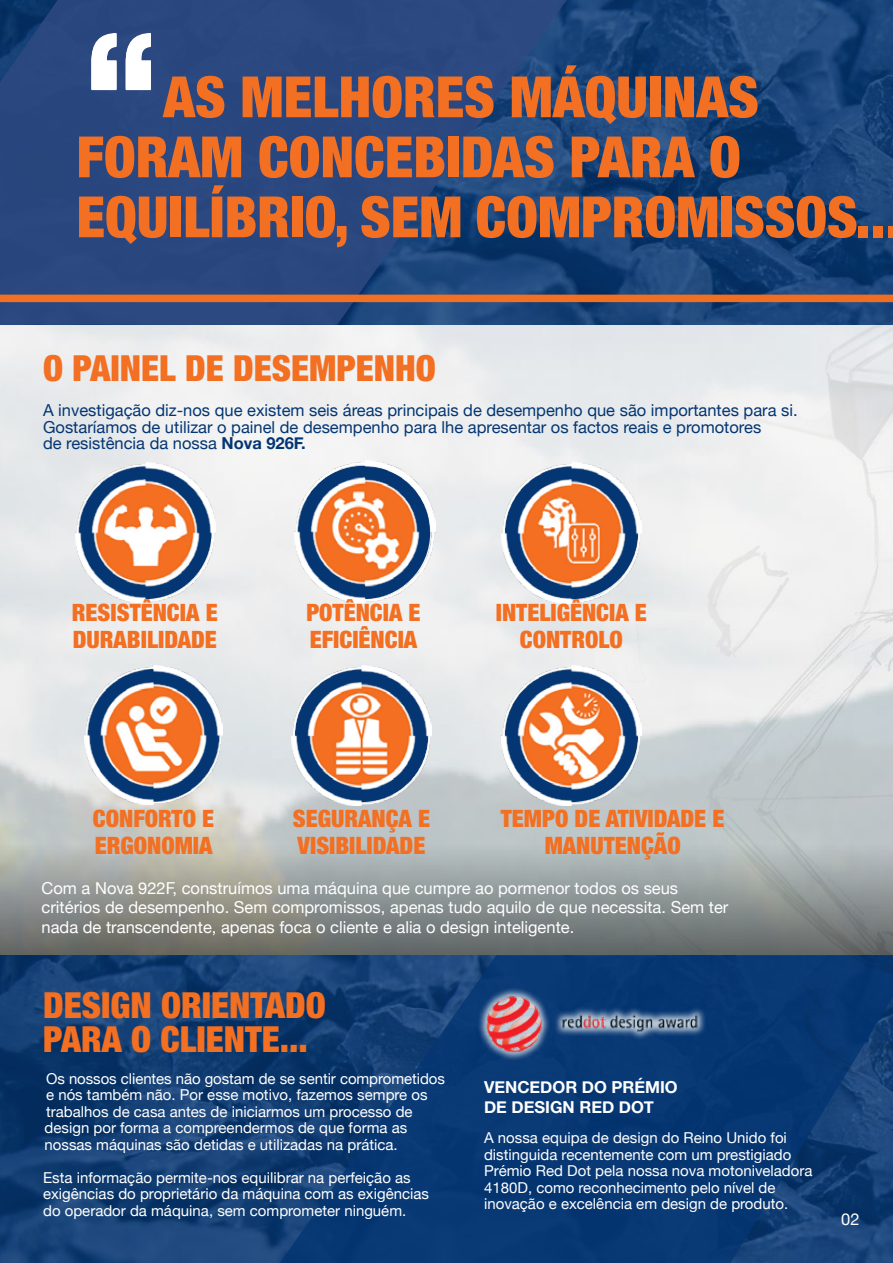
<style>
.page{position:relative;width:893px;height:1263px;background:#fff}
.page>*{position:absolute;margin:0;border:0;box-sizing:border-box;transform-origin:0 0}
.t1{font:900 condensed 150px "Helvetica Neue LT Pro";color:#fff}
.t2{font:900 condensed 57px/60px "Helvetica Neue LT Pro";color:#f36f21}
.t3{font:900 condensed 36px/34.5px "Helvetica Neue LT Pro";color:#f36f21}
.t4{font:900 condensed 24px/27px "Helvetica Neue LT Pro";color:#f36f21}
.t5{font:16.5px/19.5px "Helvetica Neue";color:#fff}
.t6{font:16.5px/16.5px "Helvetica Neue";color:#043673}
.t7{font:700 16.5px/19.8px "Helvetica Neue";color:#fff}
.t8{font:15px/16.5px "Helvetica Neue";color:#fff}
.s1{font-weight:700}
</style>
<div class="page">
<svg style="left:0;top:325px;width:75px;height:513px;background:#e2e4e6"></svg>
<svg style="left:576px;top:0;width:317px;height:121px;background:#194479"></svg>
<svg style="left:0;top:0;width:576px;height:325px;background:#28467e"></svg>
<div style="left:0;top:295px;width:893px;height:7px;background:#f36f21"></div>
<svg style="left:0;top:955px;width:878px;height:308px;background:#0d3b73"></svg>
<img style="left:75px;top:121px;width:803px;height:1017px">
<div style="left:0;top:838px;width:893px;height:117px;background:linear-gradient(to bottom,#c3cac8,#616461)"></div>
<img style="left:878px;top:77px;width:15px;height:1186px">
<img style="left:75px;top:462px;width:140px;height:140px">
<img style="left:501px;top:462px;width:141px;height:141px">
<img style="left:294px;top:461px;width:142px;height:141px">
<img style="left:84px;top:665px;width:139px;height:139px">
<img style="left:502px;top:665px;width:140px;height:140px">
<img style="left:291px;top:665px;width:141px;height:141px">
<h1 class="t1" style="left:85px;top:-3px;width:74px">“</h1>
<h2 class="t2" style="left:77px;top:67px;width:825px;text-indent:87px">AS MELHORES MÁQUINAS<br>FORAM CONCEBIDAS PARA O<br>EQUILÍBRIO, SEM COMPROMISSOS...</h2>
<h3 class="t3" style="left:43px;top:351px;width:394px">O PAINEL DE DESEMPENHO</h3>
<p class="t6" style="left:43px;top:402px;width:756px">A investigação diz-nos que existem seis áreas principais de desempenho que são importantes para si.<br>Gostaríamos de utilizar o painel de desempenho para lhe apresentar os factos reais e promotores<br>de resistência da nossa <span class="s1">Nova 926F.</span></p>
<h3 class="t4" style="left:72px;top:599px;width:147px">RESISTÊNCIA E<br>DURABILIDADE</h3>
<h3 class="t4" style="left:93px;top:805px;width:123px">CONFORTO E<br>ERGONOMIA</h3>
<h3 class="t4" style="left:306px;top:599px;width:116px">POTÊNCIA E<br>EFICIÊNCIA</h3>
<h3 class="t4" style="left:293px;top:805px;width:139px">SEGURANÇA E<br>VISIBILIDADE</h3>
<h3 class="t4" style="left:496px;top:599px;width:153px;text-align:center">INTELIGÊNCIA E<br>CONTROLO</h3>
<h3 class="t4" style="left:501px;top:805px;width:225px;text-align:center">TEMPO DE ATIVIDADE E<br>MANUTENÇÃO</h3>
<p class="t5" style="left:42px;top:878px;width:688px">Com a Nova 922F, construímos uma máquina que cumpre ao pormenor todos os seus critérios de desempenho. Sem compromissos, apenas tudo aquilo de que necessita. Sem ter nada de transcendente, apenas foca o cliente e alia o design inteligente.</p>
<h3 class="t3" style="left:43px;top:987px;width:284px">DESIGN ORIENTADO<br>PARA O CLIENTE...</h3>
<p class="t8" style="left:45px;top:1070px;width:402px">Os nossos clientes não gostam de se sentir comprometidos e nós também não. Por esse motivo, fazemos sempre os trabalhos de casa antes de iniciarmos um processo de design por forma a compreendermos de que forma as nossas máquinas são detidas e utilizadas na prática.</p>
<p class="t8" style="left:43px;top:1169px;width:387px">Esta informação permite-nos equilibrar na perfeição as exigências do proprietário da máquina com as exigências do operador da máquina, sem comprometer ninguém.</p>
<p class="t7" style="left:484px;top:1077px;width:195px">VENCEDOR DO PRÉMIO<br>DE DESIGN RED DOT</p>
<p class="t8" style="left:484px;top:1129px;width:330px">A nossa equipa de design do Reino Unido foi distinguida recentemente com um prestigiado Prémio Red Dot pela nossa nova motoniveladora 4180D, como reconhecimento pelo nível de inovação e excelência em design de produto.</p>
<p class="t5" style="left:841px;top:1209px;width:20px">02</p>
</div>
